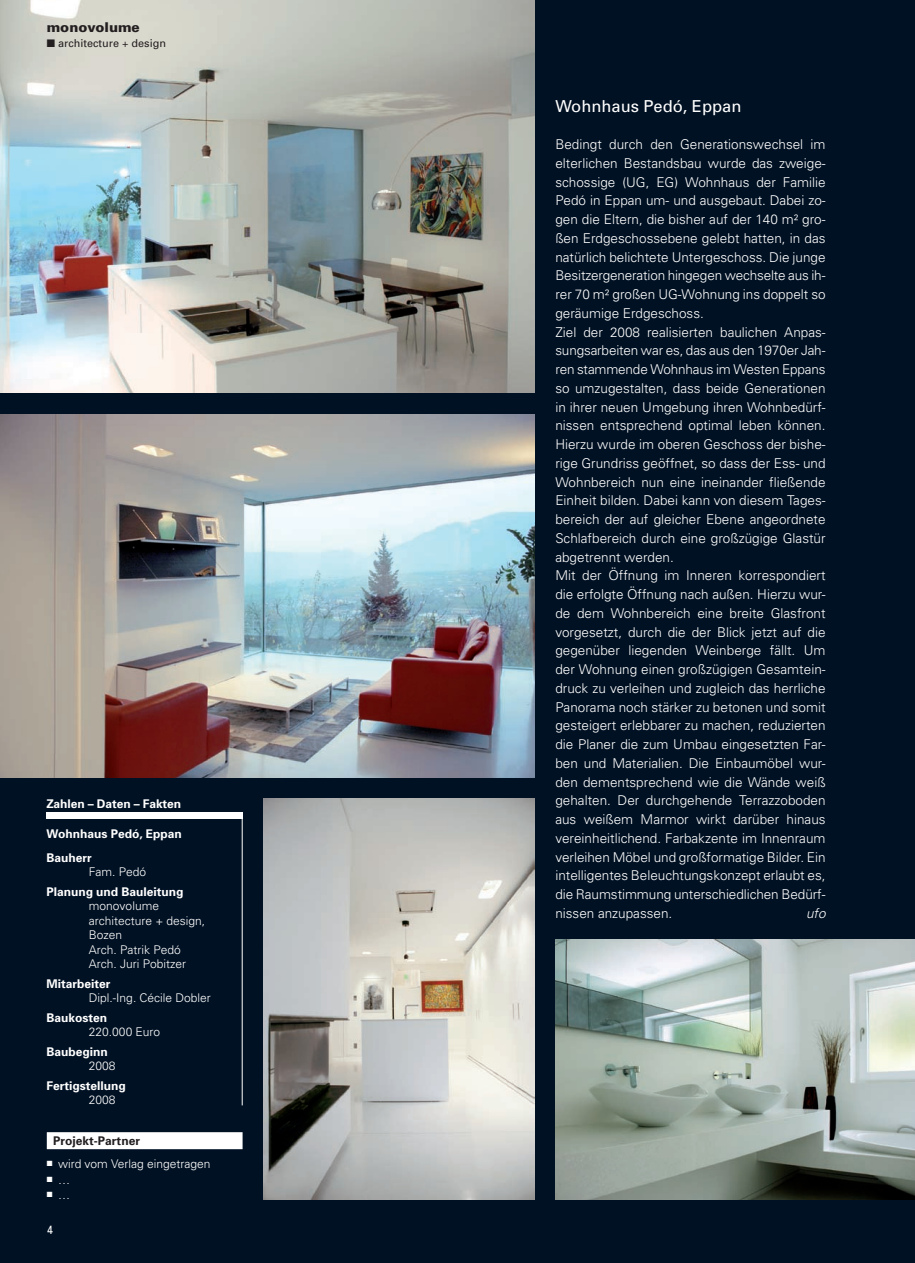
<style>
.page{position:relative;width:915px;height:1263px;background:#fff}
.page>*{position:absolute;margin:0;border:0;box-sizing:border-box;transform-origin:0 0}
.t1{font:16.5px "Univers";color:#fff}
.t2{font:300 13.5px/18.8px "Univers";color:#fff}
.t3{font:900 13.5px "Univers";color:#231f20}
.t4{font:italic 300 13.5px "Univers";color:#fff}
.t5{font:300 12px/14.4px "Univers";color:#fff}
.t6{font:700 12px/24.2px "Univers";color:#fff}
.t7{font:700 12px "Univers";color:#231f20}
.t8{font:10.8px "Univers";color:#231f20}
</style>
<div class="page">
<div style="left:0;top:0;width:914px;height:1263px;background:#001123"></div>
<img style="left:0;top:0;width:534px;height:393px">
<div style="left:47px;top:1132px;width:195px;height:17px;background:#fff"></div>
<div style="left:46px;top:812px;width:196px;height:6px;background:#fff"></div>
<hr style="left:242px;top:813px;width:1px;height:292px;background:#fff">
<img style="left:555px;top:940px;width:359px;height:259px">
<img style="left:0;top:414px;width:534px;height:363px">
<img style="left:264px;top:799px;width:270px;height:400px">
<p class="t3" style="left:47px;top:19px;width:95px">monovolume</p>
<p class="t8" style="left:47px;top:36px;width:121px">■ architecture + design</p>
<p class="t6" style="left:46px;top:791px;width:136px">Zahlen – Daten – Fakten</p>
<p class="t6" style="left:46px;top:821px;width:137px">Wohnhaus Pedó, Eppan<br>Bauherr</p>
<p class="t5" style="left:89px;top:864px;width:59px">Fam. Pedó</p>
<p class="t6" style="left:46px;top:879px;width:139px">Planung und Bauleitung</p>
<p class="t5" style="left:89px;top:898px;width:118px">monovolume architecture + design,<br>Bozen<br>Arch. Patrik Pedó<br>Arch. Juri Pobitzer</p>
<p class="t6" style="left:46px;top:971px;width:66px">Mitarbeiter</p>
<p class="t5" style="left:89px;top:990px;width:123px">Dipl.-Ing. Cécile Dobler</p>
<p class="t6" style="left:46px;top:1005px;width:62px">Baukosten</p>
<p class="t5" style="left:89px;top:1024px;width:73px">220.000 Euro</p>
<p class="t6" style="left:46px;top:1039px;width:63px">Baubeginn</p>
<p class="t5" style="left:89px;top:1058px;width:28px">2008</p>
<p class="t6" style="left:46px;top:1073px;width:81px">Fertigstellung</p>
<p class="t5" style="left:89px;top:1092px;width:28px">2008</p>
<p class="t7" style="left:53px;top:1133px;width:88px">Projekt-Partner</p>
<p class="t5" style="left:47px;top:1156px;width:165px">■ wird vom Verlag eingetragen</p>
<p class="t5" style="left:47px;top:1172px;width:25px">■ …</p>
<p class="t5" style="left:47px;top:1187px;width:25px">■ …</p>
<p class="t1" style="left:555px;top:95px;width:187px">Wohnhaus Pedó, Eppan</p>
<p class="t2" style="left:555px;top:134px;width:272px">Bedingt durch den Generationswechsel im elterlichen Bestandsbau wurde das zweige&shy;schossige (UG, EG) Wohnhaus der Familie Pedó in Eppan um- und ausgebaut. Dabei zo&shy;gen die Eltern, die bisher auf der 140 m² gro&shy;ßen Erdgeschossebene gelebt hatten, in das natürlich belichtete Untergeschoss. Die junge Besitzergeneration hingegen wechselte aus ih&shy;rer 70 m² großen UG-Wohnung ins doppelt so geräumige Erdgeschoss.<br>Ziel der 2008 realisierten baulichen Anpas&shy;sungsarbeiten war es, das aus den 1970er Jah&shy;ren stammende Wohnhaus im Westen Eppans so umzugestalten, dass beide Generationen in ihrer neuen Umgebung ihren Wohnbedürf&shy;nissen entsprechend optimal leben können.<br>Hierzu wurde im oberen Geschoss der bishe&shy;rige Grundriss geöffnet, so dass der Ess- und Wohnbereich nun eine ineinander fließende Einheit bilden. Dabei kann von diesem Tages&shy;bereich der auf gleicher Ebene angeordnete Schlafbereich durch eine großzügige Glastür abgetrennt werden.<br>Mit der Öffnung im Inneren korrespondiert die erfolgte Öffnung nach außen. Hierzu wur&shy;de dem Wohnbereich eine breite Glasfront vorgesetzt, durch die der Blick jetzt auf die gegenüber liegenden Weinberge fällt. Um der Wohnung einen großzügigen Gesamtein&shy;druck zu verleihen und zugleich das herrliche Panorama noch stärker zu betonen und somit gesteigert erlebbarer zu machen, reduzierten die Planer die zum Umbau eingesetzten Far&shy;ben und Materialien. Die Einbaumöbel wur&shy;den dementsprechend wie die Wände weiß gehalten. Der durchgehende Terrazzoboden aus weißem Marmor wirkt darüber hinaus vereinheitlichend. Farbakzente im Innenraum verleihen Möbel und großformatige Bilder. Ein intelligentes Beleuchtungskonzept erlaubt es, die Raumstimmung unterschiedlichen Bedürf&shy;nissen anzupassen.</p>
<p class="t4" style="left:805px;top:905px;width:21px">ufo</p>
</div>
